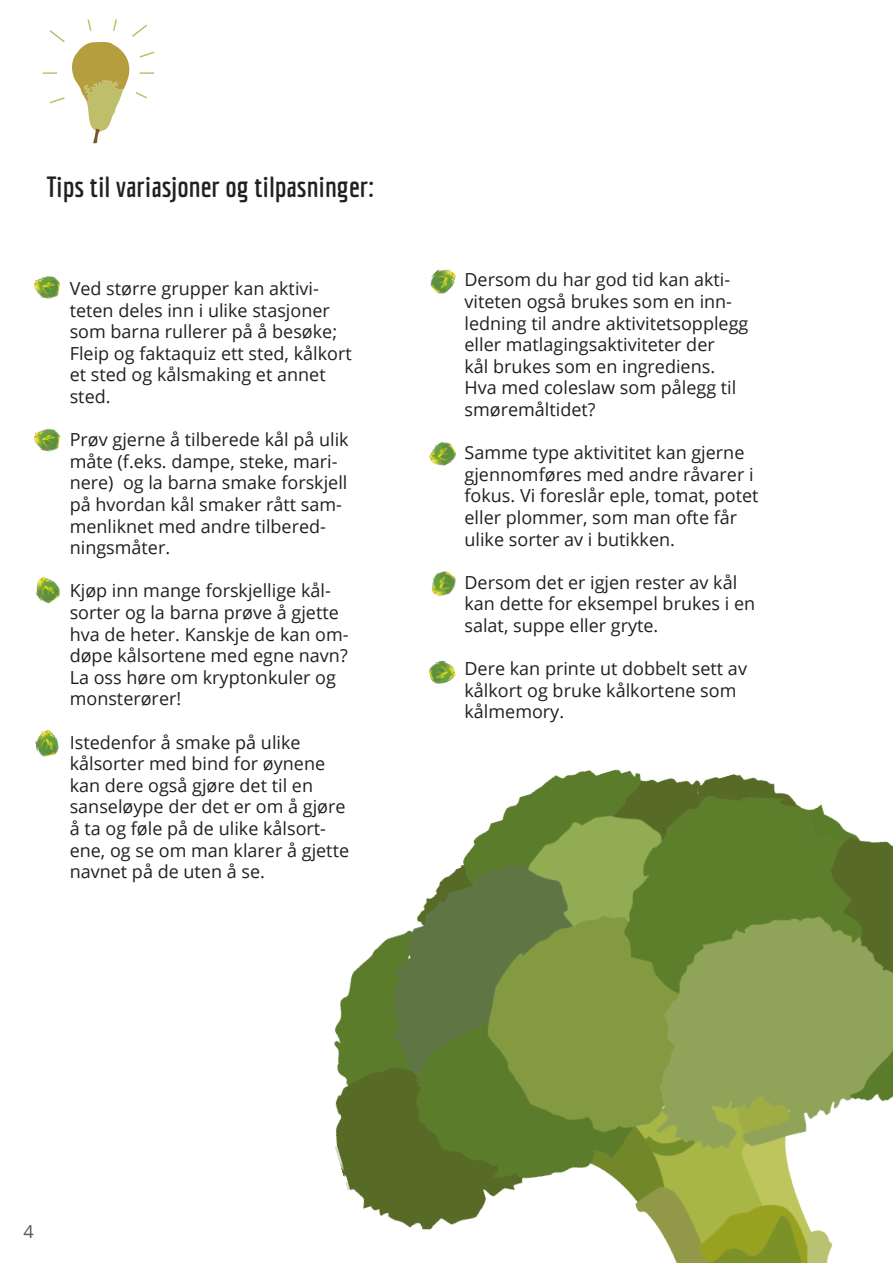
<style>
.page{position:relative;width:893px;height:1263px;background:#fff}
.page>*{position:absolute;margin:0;border:0;box-sizing:border-box;transform-origin:0 0}
.t1{font:700 28.5px "Economica";color:#231f20}
.t2{font:18px/21.6px "Open Sans";color:#231f20}
.t3{font:18px "Open Sans";color:#57585a}
</style>
<div class="page">
<img style="left:334px;top:769px;width:559px;height:494px">
<svg style="left:43px;top:19px;width:112px;height:125px"></svg>
<div style="left:345px;top:1229px;width:208px;height:26px;background:#fff;border-radius:13px"></div>
<img style="left:430px;top:269px;width:26px;height:25px">
<img style="left:35px;top:730px;width:24px;height:27px">
<img style="left:35px;top:576px;width:25px;height:28px">
<img style="left:34px;top:428px;width:26px;height:24px">
<img style="left:34px;top:275px;width:26px;height:24px">
<img style="left:429px;top:441px;width:27px;height:25px">
<img style="left:429px;top:661px;width:27px;height:23px">
<img style="left:431px;top:571px;width:25px;height:26px">
<p class="t1" style="left:47px;top:170px;width:329px">Tips til variasjoner og tilpasninger:</p>
<p class="t2" style="left:70px;top:277px;width:283px;text-indent:-27px">• Ved større grupper kan aktivi&shy;teten deles inn i ulike stasjoner som barna rullerer på å besøke;<br>Fleip og faktaquiz ett sted, kålkort et sted og kålsmaking et annet sted.</p>
<p class="t2" style="left:70px;top:428px;width:281px;text-indent:-27px">• Prøv gjerne å tilberede kål på ulik måte (f.eks. dampe, steke, mari&shy;nere) og la barna smake forskjell på hvordan kål smaker rått sam&shy;menliknet med andre tilbered&shy;ningsmåter.</p>
<p class="t2" style="left:70px;top:579px;width:280px;text-indent:-27px">• Kjøp inn mange forskjellige kål&shy;sorter og la barna prøve å gjette hva de heter. Kanskje de kan om&shy;døpe kålsortene med egne navn?<br>La oss høre om kryptonkuler og monsterører!</p>
<p class="t2" style="left:70px;top:731px;width:281px;text-indent:-27px">• Istedenfor å smake på ulike kålsorter med bind for øynene kan dere også gjøre det til en sanseløype der det er om å gjøre å ta og føle på de ulike kålsort&shy;ene, og se om man klarer å gjette navnet på de uten å se.</p>
<p class="t2" style="left:464px;top:269px;width:285px;text-indent:-27px">• Dersom du har god tid kan akti&shy;viteten også brukes som en inn&shy;ledning til andre aktivitetsopplegg eller matlagingsaktiviteter der<br>kål brukes som en ingrediens.<br>Hva med coleslaw som pålegg til smøremåltidet?</p>
<p class="t2" style="left:464px;top:441px;width:296px;text-indent:-27px">• Samme type aktivititet kan gjerne gjennomføres med andre råvarer i fokus. Vi foreslår eple, tomat, potet eller plommer, som man ofte får ulike sorter av i butikken.</p>
<p class="t2" style="left:464px;top:571px;width:292px;text-indent:-27px">• Dersom det er igjen rester av kål kan dette for eksempel brukes i en salat, suppe eller gryte.</p>
<p class="t2" style="left:464px;top:657px;width:284px;text-indent:-27px">• Dere kan printe ut dobbelt sett av kålkort og bruke kålkortene som kålmemory.</p>
<p class="t3" style="left:24px;top:1219px;width:12px">4</p>
</div>
